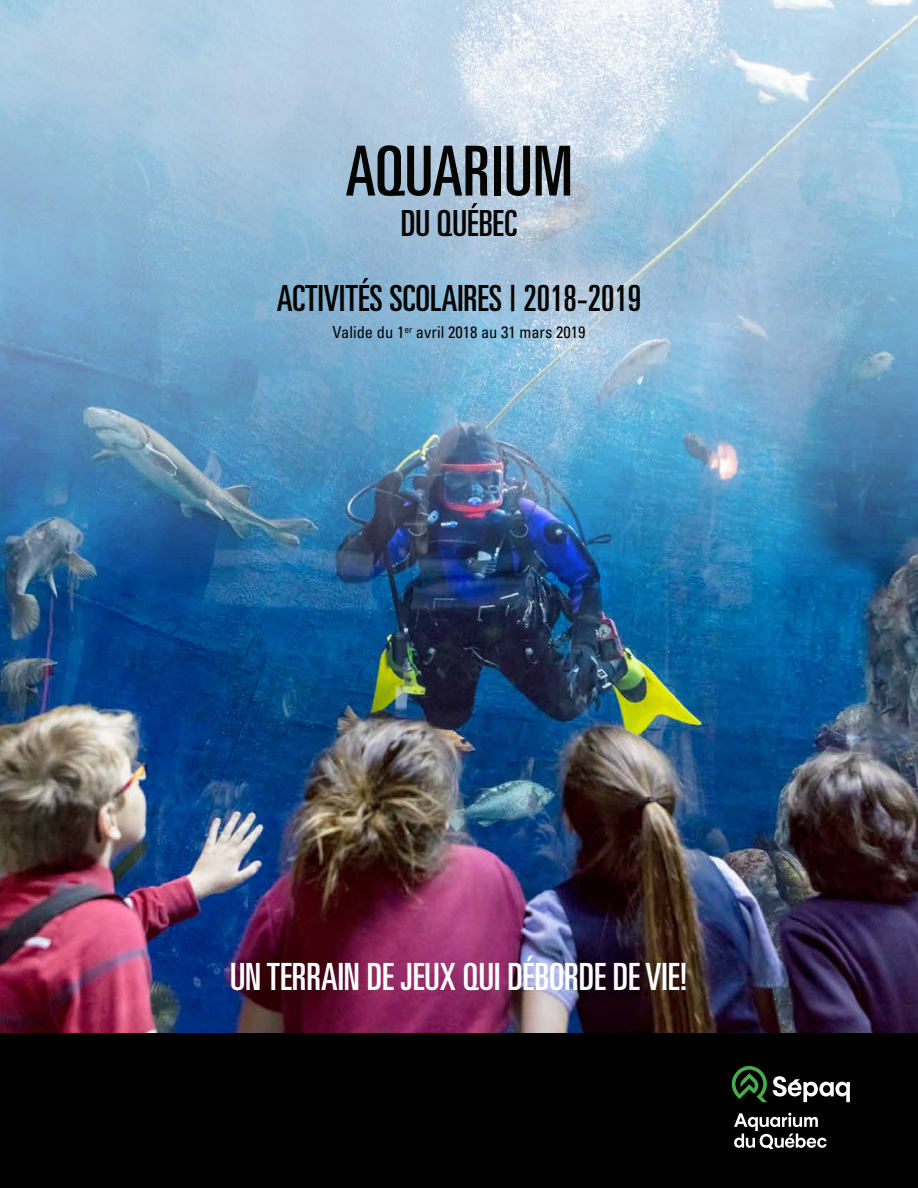
<style>
.page{position:relative;width:918px;height:1188px;background:#fff}
.page>*{position:absolute;margin:0;border:0;box-sizing:border-box;transform-origin:0 0}
.t1{font:ultra-condensed 69px "Univers";letter-spacing:.005em;color:#040401}
.t2{font:ultra-condensed 37.5px "Univers";color:#fff}
.t3{font:ultra-condensed 36px "Univers";color:#040401}
.t4{font:condensed 16.5px "Univers";color:#040401}
</style>
<div class="page">
<img style="left:0;top:0;width:918px;height:1034px">
<div style="left:0;top:1034px;width:918px;height:154px;background:#010000"></div>
<svg style="left:734px;top:1113px;width:93px;height:36px"></svg>
<svg style="left:732px;top:1066px;width:35px;height:36px"></svg>
<svg style="left:773px;top:1076px;width:77px;height:26px"></svg>
<h1 class="t1" style="left:345px;top:132px;width:229px">AQUARIUM</h1>
<p class="t3" style="left:401px;top:203px;width:118px">DU QUÉBEC</p>
<p class="t3" style="left:277px;top:278px;width:366px">ACTIVITÉS SCOLAIRES | 2018-2019</p>
<p class="t4" style="left:333px;top:322px;width:254px">Valide du 1<sup>er</sup> avril 2018 au 31 mars 2019</p>
<p class="t2" style="left:230px;top:955px;width:459px">UN TERRAIN DE JEUX QUI DÉBORDE DE VIE!</p>
</div>
